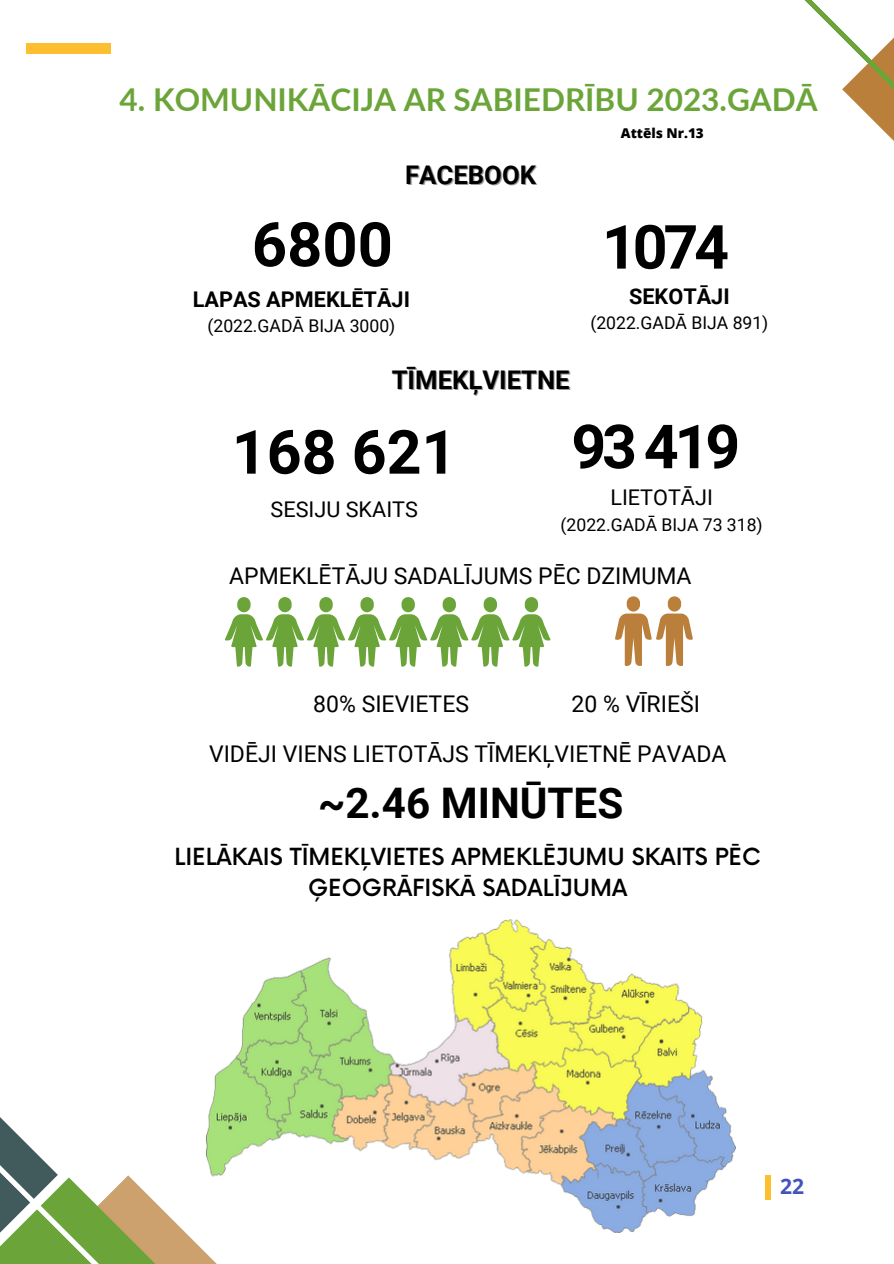
<style>
.page{position:relative;width:894px;height:1264px;background:#fff}
.page>*{position:absolute;margin:0;border:0;box-sizing:border-box;transform-origin:0 0}
.t1{font:700 61.35px "Roboto";color:#000}
.t2{font:700 60.9px "Roboto";letter-spacing:-.07em;color:#000}
.t3{font:700 42.15px "Roboto";color:#000}
.t4{font:700 31.5px "Lato";color:#6ba539}
.t5{font:700 25.65px "Roboto";color:#000}
.t6{font:22.95px "Roboto";color:#000}
.t7{font:500 22.95px/31.5px "Now";color:#000;text-align:center}
.t8{font:700 21.6px "Roboto";color:#000}
.t9{font:21.6px "Roboto";color:#000}
.t10{font:700 21px "Open Sans";color:#4253bb}
.t11{font:17.55px "Roboto";color:#000}
.t12{font:800 13.5px "Open Sans";color:#000}
</style>
<div class="page">
<svg style="left:128px;top:1175px;width:88px;height:88px"></svg>
<svg style="left:128px;top:1177px;width:27px;height:86px;background:#c4ae79"></svg>
<svg style="left:0;top:1119px;width:128px;height:144px"></svg>
<svg style="left:804px;top:0;width:89px;height:140px"></svg>
<div style="left:27px;top:44px;width:84px;height:10px;background:#fdbf30"></div>
<div style="left:765px;top:1175px;width:6px;height:24px;background:#fdbf30"></div>
<svg style="left:615px;top:596px;width:77px;height:70px"></svg>
<svg style="left:225px;top:597px;width:202px;height:69px"></svg>
<img style="left:206px;top:920px;width:529px;height:312px">
<p class="t4" style="left:120px;top:80px;width:699px">4. KOMUNIKĀCIJA AR SABIEDRĪBU 2023.GADĀ</p>
<h3 class="t12" style="left:620px;top:124px;width:84px">Attēls Nr.13</h3>
<h6 class="t1" style="left:252px;top:209px;width:142px">6800</h6>
<h1 class="t5" style="left:405px;top:160px;width:132px">FACEBOOK</h1>
<p class="t8" style="left:193px;top:287px;width:219px">LAPAS APMEKLĒTĀJI</p>
<p class="t11" style="left:207px;top:316px;width:189px">(2022.GADĀ BIJA 3000)</p>
<h5 class="t5" style="left:391px;top:365px;width:179px">TĪMEKĻVIETNE</h5>
<h1 class="t2" style="left:601px;top:212px;width:129px">1074</h1>
<h6 class="t8" style="left:629px;top:284px;width:102px">SEKOTĀJI</h6>
<h6 class="t11" style="left:590px;top:313px;width:179px">(2022.GADĀ BIJA 891)</h6>
<h1 class="t2" style="left:571px;top:412px;width:170px">93 419</h1>
<h6 class="t9" style="left:610px;top:485px;width:104px">LIETOTĀJI</h6>
<h6 class="t11" style="left:560px;top:514px;width:203px">(2022.GADĀ BIJA 73 318)</h6>
<h5 class="t6" style="left:229px;top:562px;width:464px">APMEKLĒTĀJU SADALĪJUMS PĒC DZIMUMA</h5>
<h3 class="t2" style="left:232px;top:417px;width:226px">168 621</h3>
<h3 class="t9" style="left:270px;top:497px;width:149px">SESIJU SKAITS</h3>
<h5 class="t6" style="left:313px;top:691px;width:157px">80% SIEVIETES</h5>
<h5 class="t6" style="left:571px;top:691px;width:130px">20 % VĪRIEŠI</h5>
<p class="t6" style="left:209px;top:741px;width:519px">VIDĒJI VIENS LIETOTĀJS TĪMEKĻVIETNĒ PAVADA</p>
<p class="t3" style="left:318px;top:779px;width:307px">~2.46 MINŪTES</p>
<h5 class="t7" style="left:174px;top:842px;width:587px">LIELĀKAIS TĪMEKĻVIETES APMEKLĒJUMU SKAITS PĒC<br>ĢEOGRĀFISKĀ SADALĪJUMA</h5>
<h2 class="t10" style="left:780px;top:1171px;width:25px">22</h2>
</div>
